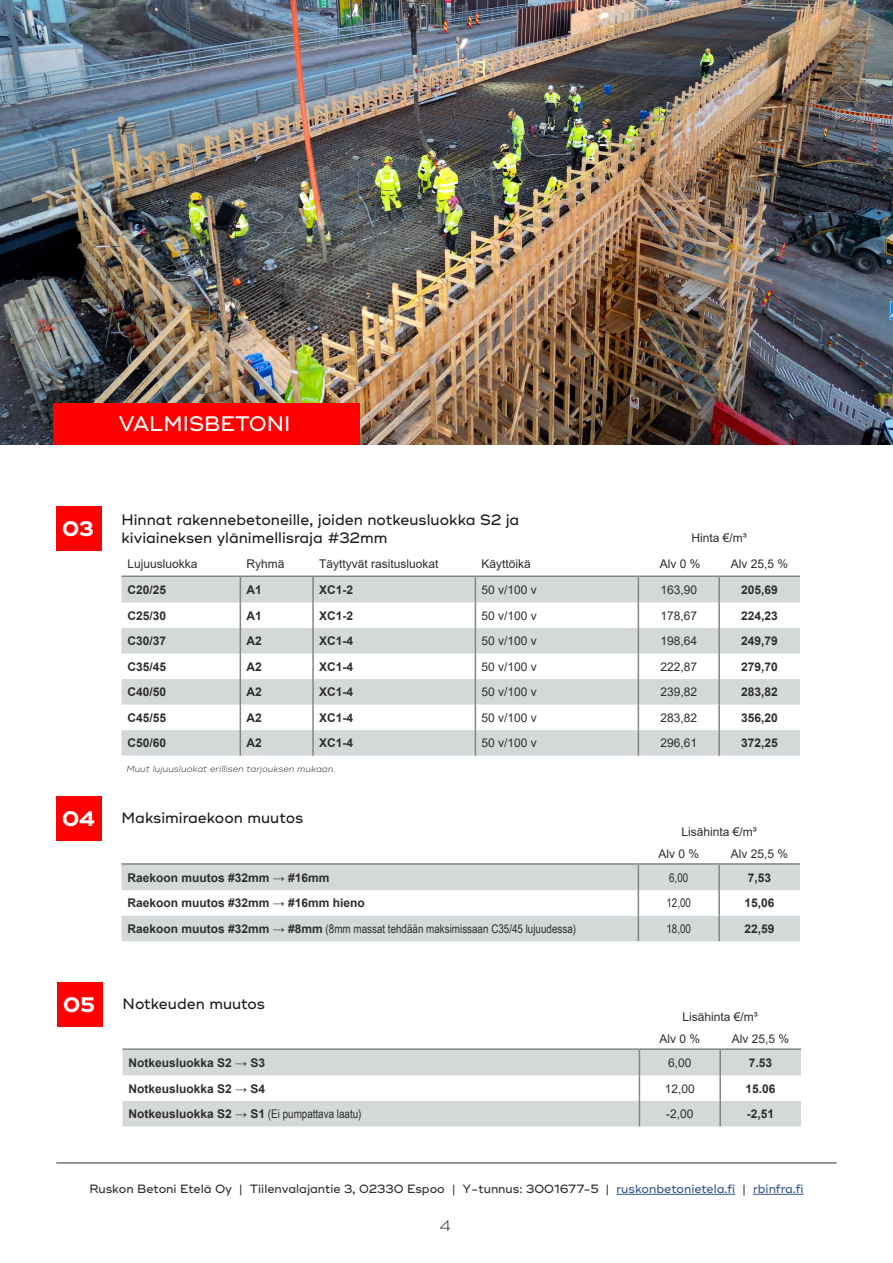
<style>
.page{position:relative;width:893px;height:1263px;background:#fff}
.page>*{position:absolute;margin:0;border:0;box-sizing:border-box;transform-origin:0 0}
.t1{font:500 21px "Ridley Grotesk";color:#fff}
.t2{font:700 21px "Ridley Grotesk";color:#fff}
.t3{font:500 15px "Ridley Grotesk";color:#1c1c1d}
.t4{font:300 15px "Ridley Grotesk";color:#2f2d2c}
.t5{font:700 12px "Arial";color:#2f2d2c}
.t6{font:12px/22.2px "Arial";color:#2f2d2c}
.t7{font:12px "Arial Narrow";color:#2f2d2c}
.t8{font:500 12px "Ridley Grotesk";color:#2f2d2c}
.t9{font:italic 300 9px "Ridley Grotesk";color:#2f2d2c}
.s1{font-family:"Arial";font-weight:700}
.s2{color:#325788}
</style>
<div class="page">
<hr style="left:616px;top:1194px;width:119px;height:1px;background:#325788">
<hr style="left:753px;top:1194px;width:51px;height:1px;background:#325788">
<hr style="left:56px;top:1162px;width:781px;height:1px;background:#2f2d2c">
<div style="left:56px;top:506px;width:45px;height:45px;background:#f00"></div>
<svg style="left:121px;top:577px;width:679px;height:179px;fill:#d3d9d7"></svg>
<hr style="left:312px;top:577px;width:2px;height:25px;background:#848583">
<hr style="left:718px;top:577px;width:2px;height:25px;background:#848583">
<hr style="left:312px;top:602px;width:2px;height:26px;background:#848583">
<hr style="left:718px;top:602px;width:2px;height:26px;background:#848583">
<hr style="left:312px;top:628px;width:2px;height:25px;background:#848583">
<hr style="left:718px;top:628px;width:2px;height:25px;background:#848583">
<hr style="left:312px;top:653px;width:2px;height:26px;background:#848583">
<hr style="left:718px;top:653px;width:2px;height:26px;background:#848583">
<hr style="left:312px;top:679px;width:2px;height:26px;background:#848583">
<hr style="left:718px;top:679px;width:2px;height:26px;background:#848583">
<hr style="left:312px;top:705px;width:2px;height:25px;background:#848583">
<hr style="left:718px;top:705px;width:2px;height:25px;background:#848583">
<svg style="left:240px;top:577px;width:1px;height:179px"></svg>
<hr style="left:312px;top:730px;width:2px;height:26px;background:#848583">
<svg style="left:475px;top:577px;width:1px;height:179px"></svg>
<svg style="left:638px;top:577px;width:1px;height:179px"></svg>
<hr style="left:718px;top:730px;width:2px;height:26px;background:#848583">
<hr style="left:121px;top:575px;width:119px;height:2px;background:#848583">
<hr style="left:240px;top:575px;width:73px;height:2px;background:#848583">
<hr style="left:313px;top:575px;width:162px;height:2px;background:#848583">
<hr style="left:475px;top:575px;width:163px;height:2px;background:#848583">
<hr style="left:638px;top:575px;width:81px;height:2px;background:#848583">
<hr style="left:719px;top:575px;width:81px;height:2px;background:#848583">
<div style="left:56px;top:796px;width:45px;height:45px;background:#f00"></div>
<svg style="left:121px;top:865px;width:679px;height:76px;fill:#d3d9d7"></svg>
<hr style="left:121px;top:863px;width:517px;height:2px;background:#848583">
<hr style="left:638px;top:863px;width:81px;height:2px;background:#848583">
<hr style="left:719px;top:863px;width:81px;height:2px;background:#848583">
<hr style="left:718px;top:865px;width:2px;height:25px;background:#848583">
<hr style="left:718px;top:890px;width:2px;height:26px;background:#848583">
<svg style="left:638px;top:865px;width:1px;height:76px"></svg>
<hr style="left:718px;top:916px;width:2px;height:25px;background:#848583">
<div style="left:57px;top:982px;width:45px;height:45px;background:#f00"></div>
<svg style="left:123px;top:1050px;width:678px;height:76px;fill:#d3d9d7"></svg>
<hr style="left:123px;top:1048px;width:516px;height:2px;background:#848583">
<hr style="left:639px;top:1048px;width:81px;height:2px;background:#848583">
<hr style="left:720px;top:1048px;width:81px;height:2px;background:#848583">
<hr style="left:719px;top:1050px;width:2px;height:25px;background:#848583">
<hr style="left:719px;top:1075px;width:2px;height:26px;background:#848583">
<svg style="left:639px;top:1050px;width:1px;height:76px"></svg>
<hr style="left:719px;top:1101px;width:2px;height:25px;background:#848583">
<img style="left:0;top:0;width:893px;height:444px">
<div style="left:53px;top:403px;width:306px;height:41px;background:#f00"></div>
<h1 class="t1" style="left:119px;top:411px;width:173px">VALMISBETONI</h1>
<h1 class="t2" style="left:62px;top:516px;width:33px">03</h1>
<p class="t3" style="left:121px;top:510px;width:399px">Hinnat rakennebetoneille, joiden notkeusluokka S2 ja</p>
<p class="t3" style="left:121px;top:528px;width:267px">kiviaineksen ylänimellisraja #32mm</p>
<p class="t6" style="left:691px;top:527px;width:57px">Hinta €/m³</p>
<p class="t6" style="left:127px;top:552px;width:72px">Lujuusluokka</p>
<p class="t6" style="left:246px;top:552px;width:40px">Ryhmä</p>
<p class="t6" style="left:319px;top:552px;width:121px">Täyttyvät rasitusluokat</p>
<p class="t6" style="left:481px;top:552px;width:51px">Käyttöikä</p>
<p class="t6" style="left:660px;top:552px;width:42px">Alv 0 %</p>
<p class="t6" style="left:731px;top:552px;width:59px">Alv 25,5 %</p>
<p class="t5" style="left:127px;top:581px;width:40px">C20/25</p>
<p class="t5" style="left:246px;top:581px;width:17px">A1</p>
<p class="t5" style="left:319px;top:581px;width:36px">XC1-2</p>
<p class="t6" style="left:481px;top:579px;width:57px">50 v/100 v</p>
<p class="t6" style="left:660px;top:579px;width:38px">163,90</p>
<p class="t5" style="left:741px;top:581px;width:38px">205,69</p>
<p class="t5" style="left:127px;top:607px;width:40px">C25/30</p>
<p class="t5" style="left:246px;top:607px;width:17px">A1</p>
<p class="t5" style="left:319px;top:607px;width:36px">XC1-2</p>
<p class="t6" style="left:481px;top:604px;width:57px">50 v/100 v</p>
<p class="t6" style="left:660px;top:604px;width:38px">178,67</p>
<p class="t5" style="left:741px;top:607px;width:38px">224,23</p>
<p class="t5" style="left:127px;top:632px;width:40px">C30/37</p>
<p class="t5" style="left:246px;top:632px;width:17px">A2</p>
<p class="t5" style="left:319px;top:632px;width:36px">XC1-4</p>
<p class="t6" style="left:481px;top:630px;width:57px">50 v/100 v</p>
<p class="t6" style="left:660px;top:630px;width:38px">198,64</p>
<p class="t5" style="left:741px;top:632px;width:38px">249,79</p>
<p class="t5" style="left:127px;top:658px;width:40px">C35/45</p>
<p class="t5" style="left:246px;top:658px;width:17px">A2</p>
<p class="t5" style="left:319px;top:658px;width:36px">XC1-4</p>
<p class="t6" style="left:481px;top:655px;width:57px">50 v/100 v</p>
<p class="t6" style="left:660px;top:655px;width:38px">222,87</p>
<p class="t5" style="left:741px;top:658px;width:38px">279,70</p>
<p class="t5" style="left:127px;top:683px;width:40px">C40/50</p>
<p class="t5" style="left:246px;top:683px;width:17px">A2</p>
<p class="t5" style="left:319px;top:683px;width:36px">XC1-4</p>
<p class="t6" style="left:481px;top:681px;width:57px">50 v/100 v</p>
<p class="t6" style="left:660px;top:681px;width:38px">239,82</p>
<p class="t5" style="left:741px;top:683px;width:38px">283,82</p>
<p class="t5" style="left:127px;top:709px;width:40px">C45/55</p>
<p class="t5" style="left:246px;top:709px;width:17px">A2</p>
<p class="t5" style="left:319px;top:709px;width:36px">XC1-4</p>
<p class="t6" style="left:481px;top:706px;width:57px">50 v/100 v</p>
<p class="t6" style="left:660px;top:706px;width:38px">283,82</p>
<p class="t5" style="left:741px;top:709px;width:38px">356,20</p>
<p class="t5" style="left:127px;top:734px;width:40px">C50/60</p>
<p class="t5" style="left:246px;top:734px;width:17px">A2</p>
<p class="t5" style="left:319px;top:734px;width:36px">XC1-4</p>
<p class="t6" style="left:481px;top:732px;width:57px">50 v/100 v</p>
<p class="t6" style="left:660px;top:732px;width:38px">296,61</p>
<p class="t5" style="left:741px;top:734px;width:38px">372,25</p>
<p class="t9" style="left:126px;top:763px;width:211px">Muut lujuusluokat erillisen tarjouksen mukaan.</p>
<h1 class="t2" style="left:62px;top:806px;width:34px">04</h1>
<p class="t3" style="left:121px;top:809px;width:183px">Maksimiraekoon muutos</p>
<p class="t6" style="left:658px;top:820px;width:100px;text-indent:23px">Lisähinta €/m³<br>Alv 0 %</p>
<p class="t6" style="left:731px;top:842px;width:59px">Alv 25,5 %</p>
<p class="t5" style="left:127px;top:869px;width:204px">Raekoon muutos #32mm → #16mm</p>
<p class="t7" style="left:669px;top:869px;width:21px">6,00</p>
<p class="t5" style="left:748px;top:869px;width:25px">7,53</p>
<p class="t5" style="left:127px;top:895px;width:239px">Raekoon muutos #32mm → #16mm hieno</p>
<p class="t7" style="left:666px;top:894px;width:26px">12,00</p>
<p class="t5" style="left:744px;top:895px;width:32px">15,06</p>
<p class="t7" style="left:127px;top:920px;width:450px"><span class="s1">Raekoon muutos #32mm → #8mm</span> (8mm massat tehdään maksimissaan C35/45 lujuudessa)</p>
<p class="t7" style="left:666px;top:920px;width:26px">18,00</p>
<p class="t5" style="left:744px;top:920px;width:32px">22,59</p>
<h1 class="t2" style="left:63px;top:992px;width:33px">05</h1>
<p class="t3" style="left:123px;top:995px;width:144px">Notkeuden muutos</p>
<p class="t6" style="left:659px;top:1005px;width:100px;text-indent:23px">Lisähinta €/m³<br>Alv 0 %</p>
<p class="t6" style="left:732px;top:1028px;width:59px">Alv 25,5 %</p>
<p class="t5" style="left:129px;top:1054px;width:138px">Notkeusluokka S2 → S3</p>
<p class="t6" style="left:668px;top:1052px;width:25px">6,00</p>
<p class="t5" style="left:749px;top:1054px;width:25px">7.53</p>
<p class="t5" style="left:129px;top:1080px;width:138px">Notkeusluokka S2 → S4</p>
<p class="t6" style="left:665px;top:1077px;width:32px">12,00</p>
<p class="t5" style="left:746px;top:1080px;width:32px">15.06</p>
<p class="t7" style="left:129px;top:1105px;width:234px"><span class="s1">Notkeusluokka S2 → S1</span> (Ei pumpattava laatu)</p>
<p class="t6" style="left:666px;top:1103px;width:29px">-2,00</p>
<p class="t5" style="left:747px;top:1105px;width:29px">-2,51</p>
<p class="t8" style="left:89px;top:1182px;width:716px">Ruskon Betoni Etelä Oy | Tiilenvalajantie 3, 02330 Espoo | Y-tunnus: 3001677-5 | <span class="s2">ruskonbetonietela.fi</span> | <span class="s2">rbinfra.fi</span></p>
<p class="t4" style="left:440px;top:1217px;width:12px">4</p>
</div>
